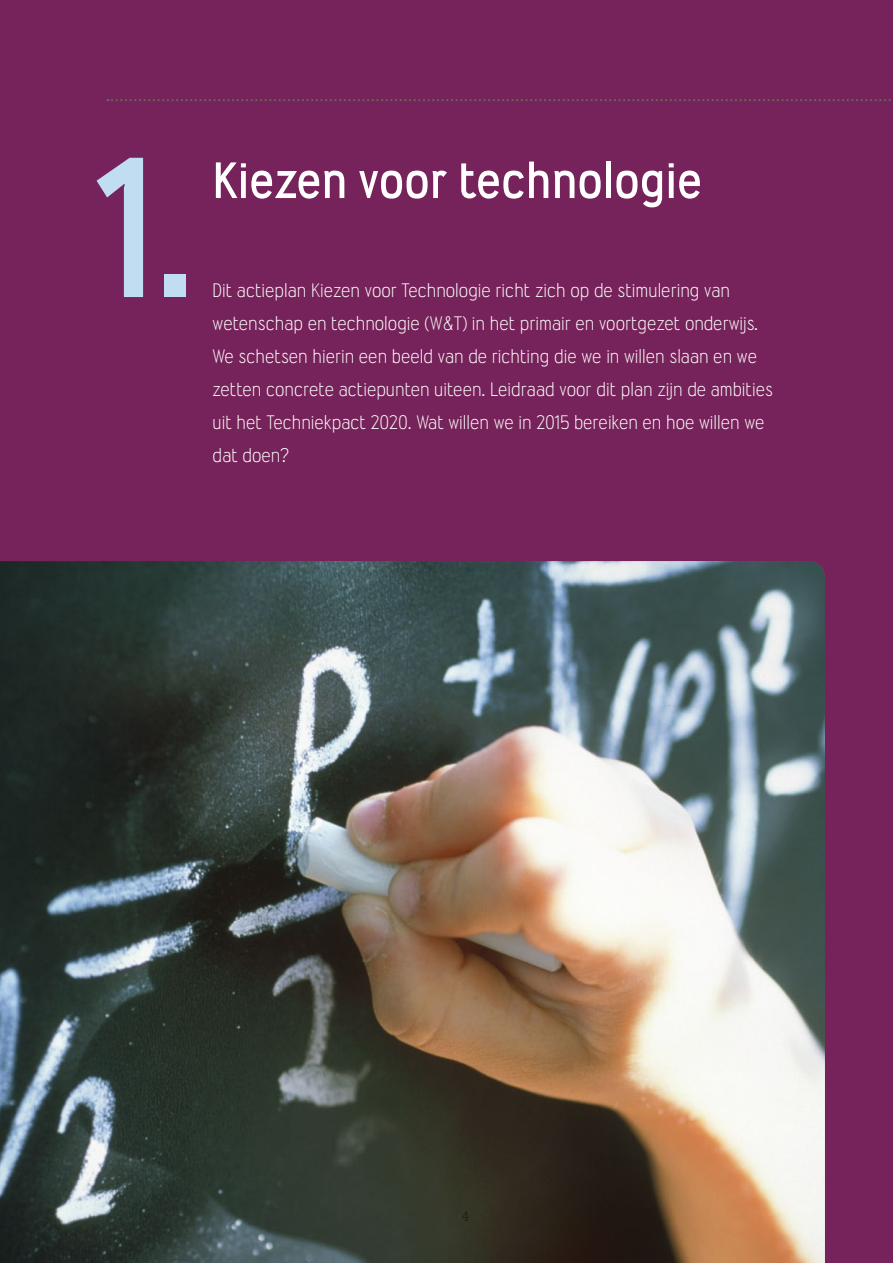
<style>
.page{position:relative;width:893px;height:1263px;background:#77235b}
.page>*{position:absolute;margin:0;border:0;box-sizing:border-box;transform-origin:0 0}
.t1{font:700 199.5px "Wyvern Rg";color:#c0ddf1}
.t2{font:700 51px "Wyvern Rg";color:#fff}
.t3{font:19.5px/33px "Wyvern Lt";color:#fff}
.t4{font:300 13.5px "Caecilia LT Std";color:#1a171c}
.s1{font-size:164.1px}
</style>
<div class="page">
<img style="left:0;top:561px;width:825px;height:702px">
<svg style="left:107px;top:99px;width:784px;height:2px"></svg>
<h1 class="t1" style="left:96px;top:113px;width:100px">1<span class="s1">.</span></h1>
<h2 class="t2" style="left:213px;top:151px;width:491px">Kiezen voor technologie</h2>
<p class="t3" style="left:213px;top:274px;width:562px">Dit actieplan Kiezen voor Technologie richt zich op de stimulering van wetenschap en technologie (W&amp;T) in het primair en voortgezet onderwijs.<br>We schetsen hierin een beeld van de richting die we in willen slaan en we zetten concrete actiepunten uiteen. Leidraad voor dit plan zijn de ambities uit het Techniekpact 2020. Wat willen we in 2015 bereiken en hoe willen we dat doen?</p>
<p class="t4" style="left:462px;top:1209px;width:9px">4</p>
</div>
